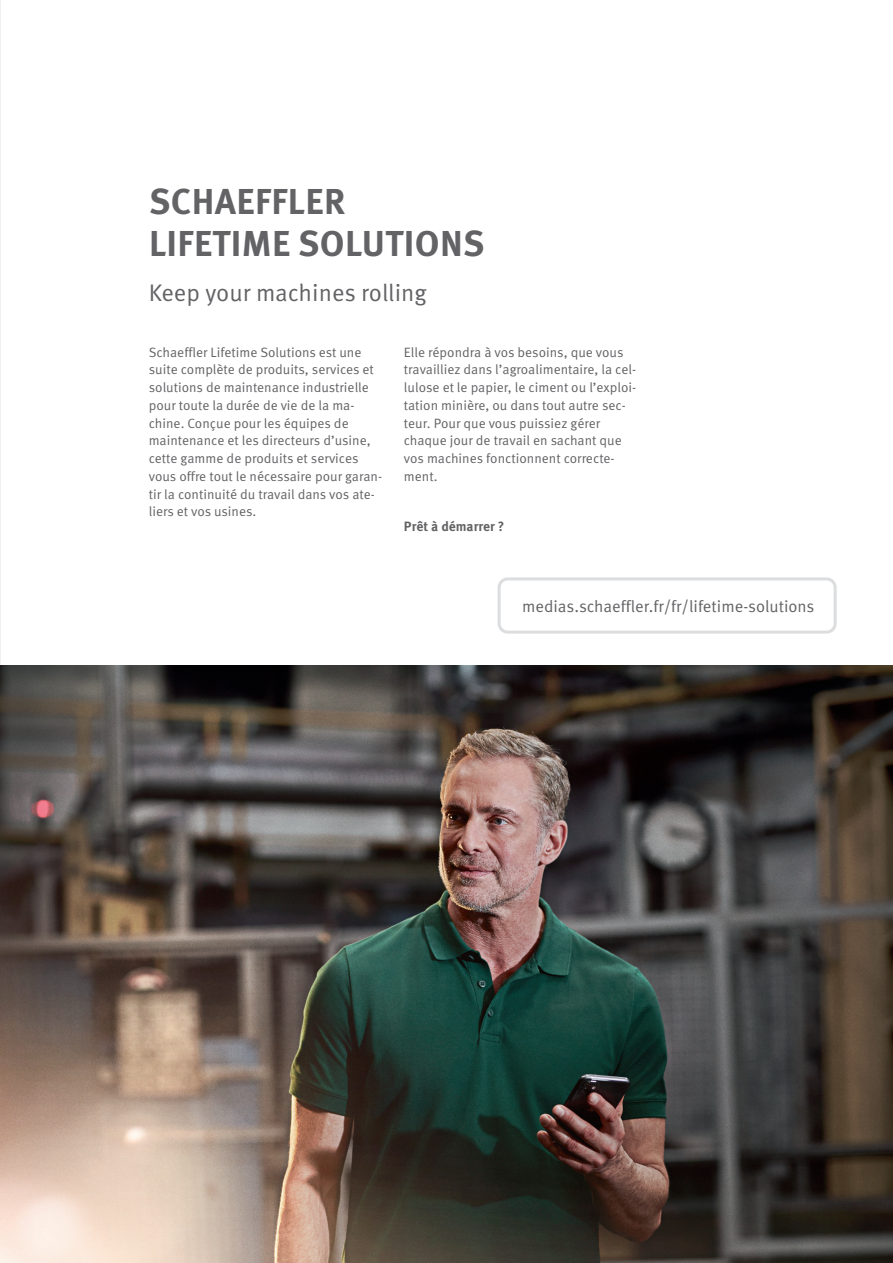
<style>
.page{position:relative;width:893px;height:1263px;background:#fff}
.page>*{position:absolute;margin:0;border:0;box-sizing:border-box;transform-origin:0 0}
.Headline__H1___24pt{font:700 36px/42px "Schaeffler Meta";letter-spacing:.01em;color:#636366}
.Subline__16pt_19pt{font:24px "Schaeffler Meta";color:#636366}
.Teaser_text__11pt_14{font:16.5px "Schaeffler Meta";color:#636366}
.Copy_text__9pt_11_81{font:13.5px/17.7px "Schaeffler Meta";color:#636366}
.Copy_text__9pt_11_81-2{font:700 13.5px "Schaeffler Meta";color:#636366}
</style>
<div class="page">
<img style="left:0;top:665px;width:893px;height:598px">
<div style="left:498px;top:577px;width:339px;height:57px;border:3px solid #dcdddf;border-radius:9px"></div>
<p class="Headline__H1___24pt" style="left:149px;top:181px;width:337px">SCHAEFFLER<br>LIFETIME SOLUTIONS</p>
<p class="Subline__16pt_19pt" style="left:149px;top:278px;width:279px">Keep your machines rolling</p>
<p class="Copy_text__9pt_11_81" style="left:149px;top:343px;width:235px">Schaeffler Lifetime Solutions est une suite complète de produits, services et solutions de maintenance industrielle pour toute la durée de vie de la ma&shy;chine. Conçue pour les équipes de maintenance et les directeurs d’usine, cette gamme de produits et services vous offre tout le nécessaire pour garan&shy;tir la continuité du travail dans vos ate&shy;liers et vos usines.</p>
<p class="Copy_text__9pt_11_81" style="left:404px;top:343px;width:234px">Elle répondra à vos besoins, que vous travailliez dans l’agroalimentaire, la cel&shy;lulose et le papier, le ciment ou l’exploi&shy;tation minière, ou dans tout autre sec&shy;teur. Pour que vous puissiez gérer chaque jour de travail en sachant que vos machines fonctionnent correcte&shy;ment.</p>
<p class="Copy_text__9pt_11_81-2" style="left:404px;top:517px;width:102px">Prêt à démarrer ?</p>
<p class="Teaser_text__11pt_14" style="left:522px;top:596px;width:294px">medias.schaeffler.fr/fr/lifetime-solutions</p>
</div>
